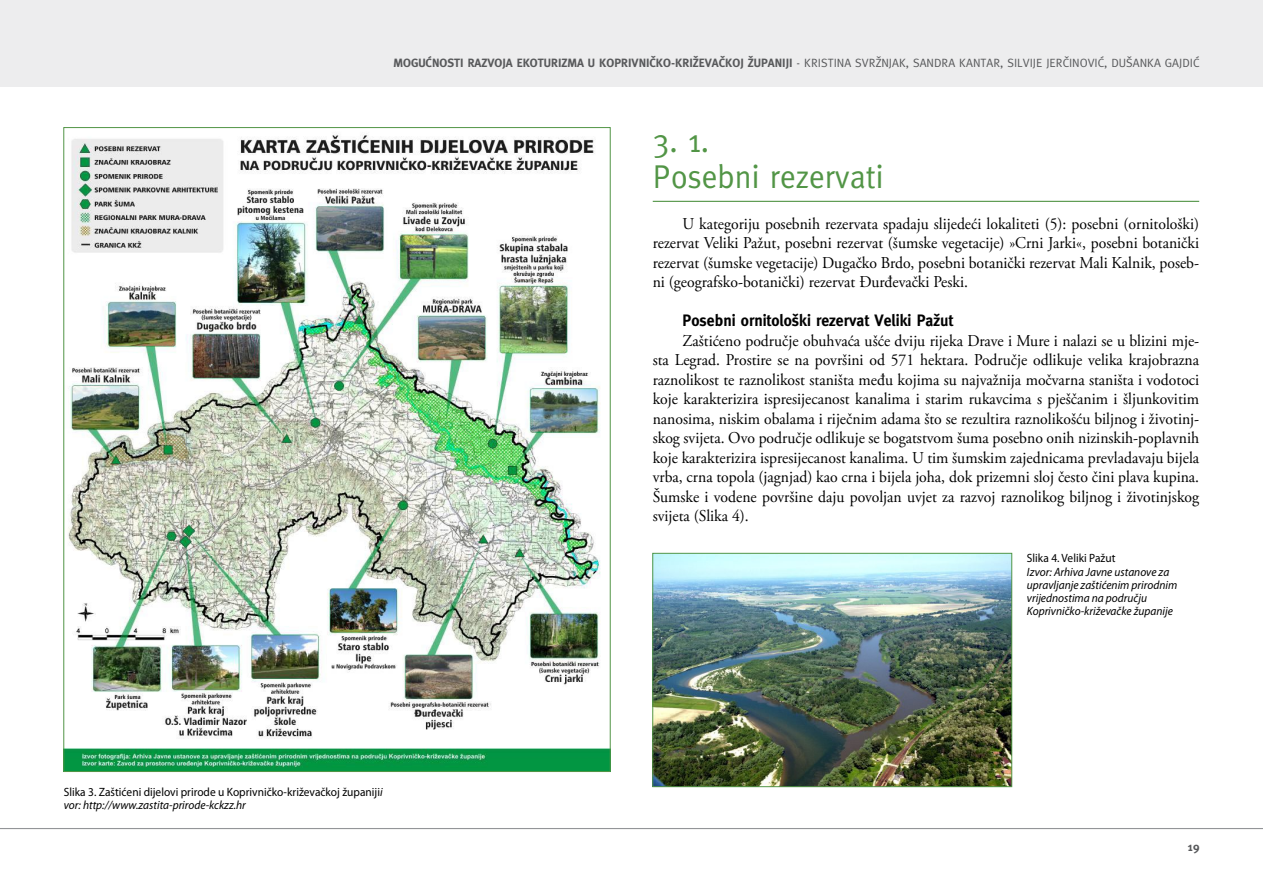
<style>
.page{position:relative;width:1263px;height:893px;background:#fff}
.page>*{position:absolute;margin:0;border:0;box-sizing:border-box;transform-origin:0 0}
.t1{font:33px/36.3px "Meta Skin 29";color:#529546;scale:.95 1}
.t2{font:16.5px/19.5px "Adobe Garamond Pro";color:#000;text-align:justify;scale:.95 1}
.t3{font:700 16.5px "Meta Skin 29";color:#000;scale:.95 1}
.t4{font:12px/13.2px "Myriad Pro";color:#000;scale:.95 1}
.t5{font:italic 12px/13.2px "Myriad Pro";color:#000;scale:.95 1}
.t6{font:12px "Meta Skin 29";color:#58595b}
.t7{font:700 12px "Meta Skin 29";color:#58595b}
.s1{font-style:italic}
</style>
<div class="page">
<div style="left:0;top:0;width:1263px;height:86px;background:#ededee"></div>
<hr style="left:0;top:828px;width:1263px;height:1px;background:#939598">
<hr style="left:653px;top:201px;width:546px;height:1px;background:#529546">
<img style="left:654px;top:555px;width:356px;height:230px">
<div style="left:652px;top:553px;width:360px;height:234px;border:1px solid #529546"></div>
<img style="left:66px;top:134px;width:542px;height:636px">
<p class="t7" style="left:393px;top:56px;width:235px">MOGUĆNOSTI RAZVOJA EKOTURIZMA u Koprivni</p>
<p class="t7" style="left:649px;top:56px;width:83px">čko-križevačkoj</p>
<p class="t7" style="left:748px;top:56px;width:26px">županiji</p>
<p class="t6" style="left:796px;top:56px;width:404px">- KRISTINA SVRŽNJAK, SANDRA KANTAR, SILVIJE JERČINOVIĆ, DUŠANKA GAJDIĆ</p>
<h1 class="t1" style="left:653px;top:122px;width:244px">3. 1.<br>POSEBNI REZERVATI</h1>
<p class="t2" style="left:653px;top:214px;width:577px;text-indent:30px">U kategoriju posebnih rezervata spadaju slijedeći lokaliteti (5): posebni (ornitološki) rezervat Veliki Pažut, posebni rezervat (šumske vegetacije) »Crni Jarki«, posebni botanički rezervat (šumske vegetacije) Dugačko Brdo, posebni botanički rezervat Mali Kalnik, poseb&shy;ni (geografsko-botanički) rezervat Đurđevački Peski.</p>
<p class="t3" style="left:682px;top:311px;width:287px">Posebni ornitološki rezervat Veliki Pažut</p>
<p class="t2" style="left:653px;top:331px;width:577px;text-indent:30px">Zaštićeno područje obuhvaća ušće dviju rijeka Drave i Mure i nalazi se u blizini mje&shy;sta Legrad. Prostire se na površini od 571 hektara. Područje odlikuje velika krajobrazna raznolikost te raznolikost staništa među kojima su najvažnija močvarna staništa i vodotoci koje karakterizira ispresijecanost kanalima i starim rukavcima s pješčanim i šljunkovitim nanosima, niskim obalama i riječnim adama što se rezultira raznolikošću biljnog i životinj&shy;skog svijeta. Ovo područje odlikuje se bogatstvom šuma posebno onih nizinskih-poplavnih koje karakterizira ispresijecanost kanalima. U tim šumskim zajednicama prevladavaju bijela vrba, crna topola (jagnjad) kao crna i bijela joha, dok prizemni sloj često čini plava kupina.<br>Šumske i vodene površine daju povoljan uvjet za razvoj raznolikog biljnog i životinjskog svijeta (Slika 4).</p>
<p class="t4" style="left:1027px;top:551px;width:95px">Slika 4. Veliki Pažut</p>
<p class="t5" style="left:1027px;top:565px;width:160px">Izvor: Arhiva Javne ustanove za upravljanje zaštićenim prirodnim vrijednostima na području<br>Koprivničko-križevačke županije</p>
<p class="t4" style="left:64px;top:785px;width:337px">Slika 3. Zaštićeni dijelovi prirode u Koprivničko-križevačkoj županiji<span class="s1">i vor: http://www.zastita-prirode-kckzz.hr</span></p>
<p class="t7" style="left:1188px;top:839px;width:13px">19</p>
</div>
